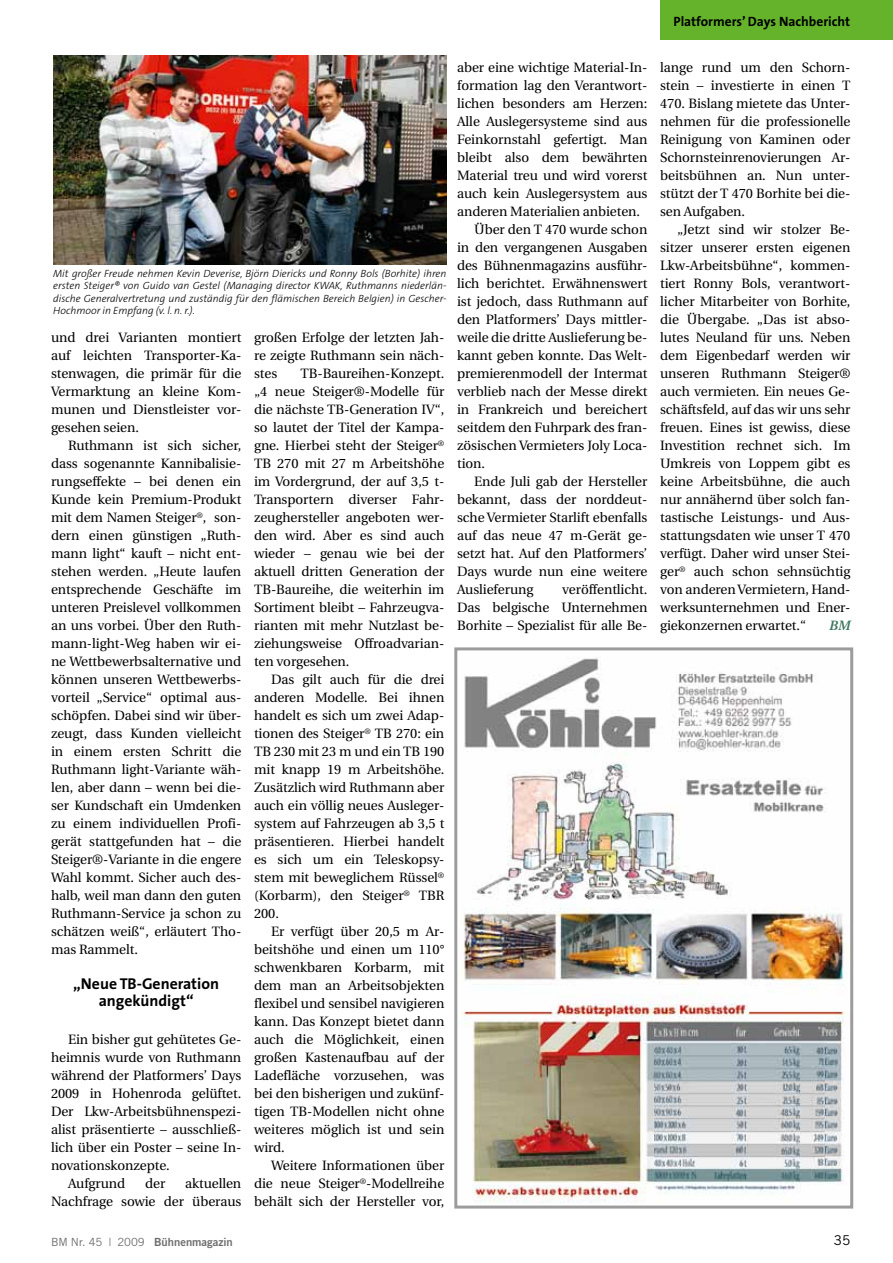
<style>
.page{position:relative;width:893px;height:1263px;background:#fff}
.page>*{position:absolute;margin:0;border:0;box-sizing:border-box;transform-origin:0 0}
.t1{font:700 15.75px/17.1px "The Sans B7";color:#000;text-align:center}
.t2{font:13.5px/18px "Utopia";letter-spacing:-.005em;color:#000;text-align:justify}
.t3{font:700 13.5px "The Sans B7";color:#000}
.t4{font:13.5px "Trade Gothic";color:#000}
.t5{font:italic 600 13.5px "Utopia";color:#3f765e}
.t6{font:11.25px "Trade Gothic Bold Two";color:#6e6e6e}
.t7{font:italic 300 10.5px/12.3px "The Sans B3";color:#000;text-align:justify}
.s1{font-family:"Trade Gothic"}
</style>
<div class="page">
<img style="left:461px;top:657px;width:386px;height:546px">
<div style="left:454px;top:647px;width:399px;height:561px;border:3px solid #9c9c9d"></div>
<div style="left:660px;top:0;width:233px;height:39px;background:#64b32b"></div>
<img style="left:53px;top:55px;width:393px;height:210px">
<p class="t3" style="left:673px;top:15px;width:178px">Platformers’ Days Nachbericht</p>
<p class="t7" style="left:53px;top:268px;width:395px">Mit großer Freude nehmen Kevin Deverise, Björn Diericks und Ronny Bols (Borhite) ihren ersten Steiger® von Guido van Gestel (Managing director KWAK, Ruthmanns niederlän&shy;dische Generalvertretung und zuständig für den flämischen Bereich Belgien) in Gescher-Hochmoor in Empfang (v. l. n. r.).</p>
<p class="t2" style="left:51px;top:329px;width:192px">und drei Varianten montiert auf leichten Transporter-Ka&shy;stenwagen, die primär für die Vermarktung an kleine Kom&shy;munen und Dienstleister vor&shy;gesehen seien.</p>
<p class="t2" style="left:51px;top:437px;width:192px;text-indent:17px">Ruthmann ist sich sicher, dass sogenannte Kannibalisie&shy;rungseffekte – bei denen ein Kunde kein Premium-Produkt mit dem Namen Steiger<sup>®</sup>, son&shy;dern einen günstigen „Ruth&shy;mann light“ kauft – nicht ent&shy;stehen werden. „Heute laufen entsprechende Geschäfte im unteren Preislevel vollkommen an uns vorbei. Über den Ruth&shy;mann-light-Weg haben wir ei&shy;ne Wettbewerbsalternative und können unseren Wettbewerbs&shy;vorteil „Service“ optimal aus&shy;schöpfen. Dabei sind wir über&shy;zeugt, dass Kunden vielleicht in einem ersten Schritt die Ruthmann light-Variante wäh&shy;len, aber dann – wenn bei die&shy;ser Kundschaft ein Umdenken zu einem individuellen Profi&shy;gerät stattgefunden hat – die Steiger®-Variante in die engere Wahl kommt. Sicher auch des&shy;halb, weil man dann den guten Ruthmann-Service ja schon zu schätzen weiß“, erläutert Tho&shy;mas Rammelt.</p>
<p class="t1" style="left:73px;top:976px;width:147px">„Neue TB-Generation angekündigt“</p>
<p class="t2" style="left:68px;top:1031px;width:175px">Ein bisher gut gehütetes Ge-</p>
<p class="t2" style="left:51px;top:1049px;width:192px">heimnis wurde von Ruthmann</p>
<p class="t2" style="left:51px;top:1067px;width:192px">während der Platformers’ Days</p>
<p class="t2" style="left:51px;top:1085px;width:192px">2009 in Hohenroda gelüftet.</p>
<p class="t2" style="left:51px;top:1103px;width:192px">Der Lkw-Arbeitsbühnenspezi-</p>
<p class="t2" style="left:51px;top:1121px;width:192px">alist präsentierte – ausschließ-</p>
<p class="t2" style="left:51px;top:1139px;width:192px">lich über ein Poster – seine In-</p>
<p class="t2" style="left:51px;top:1157px;width:120px">novationskonzepte.</p>
<p class="t2" style="left:68px;top:1175px;width:59px">Aufgrund</p>
<p class="t2" style="left:145px;top:1175px;width:22px">der</p>
<p class="t2" style="left:51px;top:1175px;width:192px;text-align:right">aktuellen<br>Nachfrage sowie der überaus</p>
<p class="t2" style="left:254px;top:329px;width:192px">großen Erfolge der letzten Jah&shy;re zeigte Ruthmann sein näch&shy;stes</p>
<p class="t2" style="left:254px;top:365px;width:192px;text-indent:46px">TB-Baureihen-Konzept. „4 neue Steiger®-Modelle für die nächste TB-Generation IV“, so lautet der Titel der Kampa&shy;gne. Hierbei steht der Steiger<sup>® </sup>TB 270 mit 27 m Arbeitshöhe im Vordergrund, der auf 3,5 t-Transportern diverser Fahr&shy;zeughersteller angeboten wer&shy;den wird. Aber es sind auch wieder – genau wie bei der aktuell dritten Generation der TB-Baureihe, die weiterhin im Sortiment bleibt – Fahrzeugva&shy;rianten mit mehr Nutzlast be&shy;ziehungsweise Offroadvarian&shy;ten vorgesehen.</p>
<p class="t2" style="left:254px;top:671px;width:192px;text-indent:17px">Das gilt auch für die drei anderen Modelle. Bei ihnen handelt es sich um zwei Adap&shy;tionen des Steiger<sup>®</sup> TB 270: ein TB 230 mit 23 m und ein TB 190 mit knapp 19 m Arbeitshöhe.<br>Zusätzlich wird Ruthmann aber auch ein völlig neues Ausleger&shy;system auf Fahrzeugen ab 3,5 t präsentieren. Hierbei handelt es sich um ein Teleskopsy&shy;stem mit beweglichem Rüssel<sup>® </sup>(Korbarm), den Steiger<sup>®</sup> TBR 200.</p>
<p class="t2" style="left:254px;top:923px;width:192px;text-indent:17px">Er verfügt über 20,5 m Ar&shy;beitshöhe und einen um 110° schwenkbaren Korbarm, mit dem man an Arbeitsobjekten flexibel und sensibel navigieren kann. Das Konzept bietet dann auch die Möglichkeit, einen großen Kastenaufbau auf der Ladefläche vorzusehen, was bei den bisherigen und zukünf&shy;tigen TB-Modellen nicht ohne weiteres möglich ist und sein wird.</p>
<p class="t2" style="left:254px;top:1157px;width:192px;text-indent:17px">Weitere Informationen über die neue Steiger<sup>®</sup>-Modellreihe behält sich der Hersteller vor,</p>
<p class="t2" style="left:457px;top:59px;width:192px">aber eine wichtige Material-In-</p>
<p class="t2" style="left:457px;top:77px;width:192px">formation lag den Verantwort-</p>
<p class="t2" style="left:457px;top:95px;width:192px">lichen besonders am Herzen:</p>
<p class="t2" style="left:457px;top:113px;width:192px">Alle Auslegersysteme sind aus</p>
<p class="t2" style="left:457px;top:131px;width:192px">Feinkornstahl gefertigt. Man</p>
<p class="t2" style="left:457px;top:149px;width:192px">bleibt also dem bewährten</p>
<p class="t2" style="left:457px;top:167px;width:192px">Material treu und wird vorerst</p>
<p class="t2" style="left:457px;top:185px;width:192px">auch kein Auslegersystem aus</p>
<p class="t2" style="left:457px;top:203px;width:185px">anderen Materialien anbieten.</p>
<p class="t2" style="left:474px;top:221px;width:175px">Über den T 470 wurde schon</p>
<p class="t2" style="left:457px;top:239px;width:192px">in den vergangenen Ausgaben</p>
<p class="t2" style="left:457px;top:257px;width:192px">des Bühnenmagazins ausführ-</p>
<p class="t2" style="left:457px;top:275px;width:192px">lich berichtet. Erwähnenswert</p>
<p class="t2" style="left:457px;top:293px;width:192px">ist jedoch, dass Ruthmann auf</p>
<p class="t2" style="left:457px;top:311px;width:192px">den Platformers’ Days mittler-</p>
<p class="t2" style="left:457px;top:329px;width:192px">weile die dritte Auslieferung be-</p>
<p class="t2" style="left:457px;top:347px;width:192px">kannt geben konnte. Das Welt-</p>
<p class="t2" style="left:457px;top:365px;width:192px">premierenmodell der Intermat</p>
<p class="t2" style="left:457px;top:383px;width:192px">verblieb nach der Messe direkt</p>
<p class="t2" style="left:457px;top:401px;width:192px">in Frankreich und bereichert</p>
<p class="t2" style="left:457px;top:419px;width:192px">seitdem den Fuhrpark des fran-</p>
<p class="t2" style="left:457px;top:437px;width:192px">zösischen Vermieters Joly Loca-</p>
<p class="t2" style="left:457px;top:455px;width:30px">tion.</p>
<p class="t2" style="left:474px;top:473px;width:175px">Ende Juli gab der Hersteller</p>
<p class="t2" style="left:457px;top:491px;width:192px">bekannt, dass der norddeut-</p>
<p class="t2" style="left:457px;top:509px;width:192px">sche Vermieter Starlift ebenfalls</p>
<p class="t2" style="left:457px;top:527px;width:192px">auf das neue 47 m-Gerät ge-</p>
<p class="t2" style="left:457px;top:545px;width:192px">setzt hat. Auf den Platformers’</p>
<p class="t2" style="left:457px;top:563px;width:192px">Days wurde nun eine weitere</p>
<p class="t2" style="left:457px;top:581px;width:78px">Auslieferung</p>
<p class="t2" style="left:457px;top:581px;width:192px;text-indent:105px">veröffentlicht.<br>Das belgische Unternehmen Borhite – Spezialist für alle Be-</p>
<p class="t6" style="left:51px;top:1235px;width:183px"><span class="s1">BM Nr. 45 | 2009</span> Bühnenmagazin</p>
<p class="t2" style="left:660px;top:59px;width:192px">lange rund um den Schorn&shy;stein – investierte in einen T 470. Bislang mietete das Unter&shy;nehmen für die professionelle Reinigung von Kaminen oder Schornsteinrenovierungen Ar&shy;beitsbühnen an. Nun unter&shy;stützt der T 470 Borhite bei die&shy;sen Aufgaben.</p>
<p class="t2" style="left:660px;top:220px;width:192px;text-indent:17px">„Jetzt sind wir stolzer Be&shy;sitzer unserer ersten eigenen Lkw-Arbeitsbühne“, kommen&shy;tiert Ronny Bols, verantwort&shy;licher Mitarbeiter von Borhite, die Übergabe. „Das ist abso&shy;lutes Neuland für uns. Neben dem Eigenbedarf werden wir unseren Ruthmann Steiger® auch vermieten. Ein neues Ge&shy;schäftsfeld, auf das wir uns sehr freuen. Eines ist gewiss, diese Investition rechnet sich. Im Umkreis von Loppem gibt es keine Arbeitsbühne, die auch nur annähernd über solch fan&shy;tastische Leistungs- und Aus&shy;stattungsdaten wie unser T 470 verfügt. Daher wird unser Stei&shy;ger<sup>®</sup> auch schon sehnsüchtig von anderen Vermietern, Hand&shy;werksunternehmen und Ener&shy;giekonzernen erwartet.“</p>
<p class="t5" style="left:829px;top:618px;width:23px">BM</p>
<p class="t4" style="left:834px;top:1232px;width:18px">35</p>
</div>
